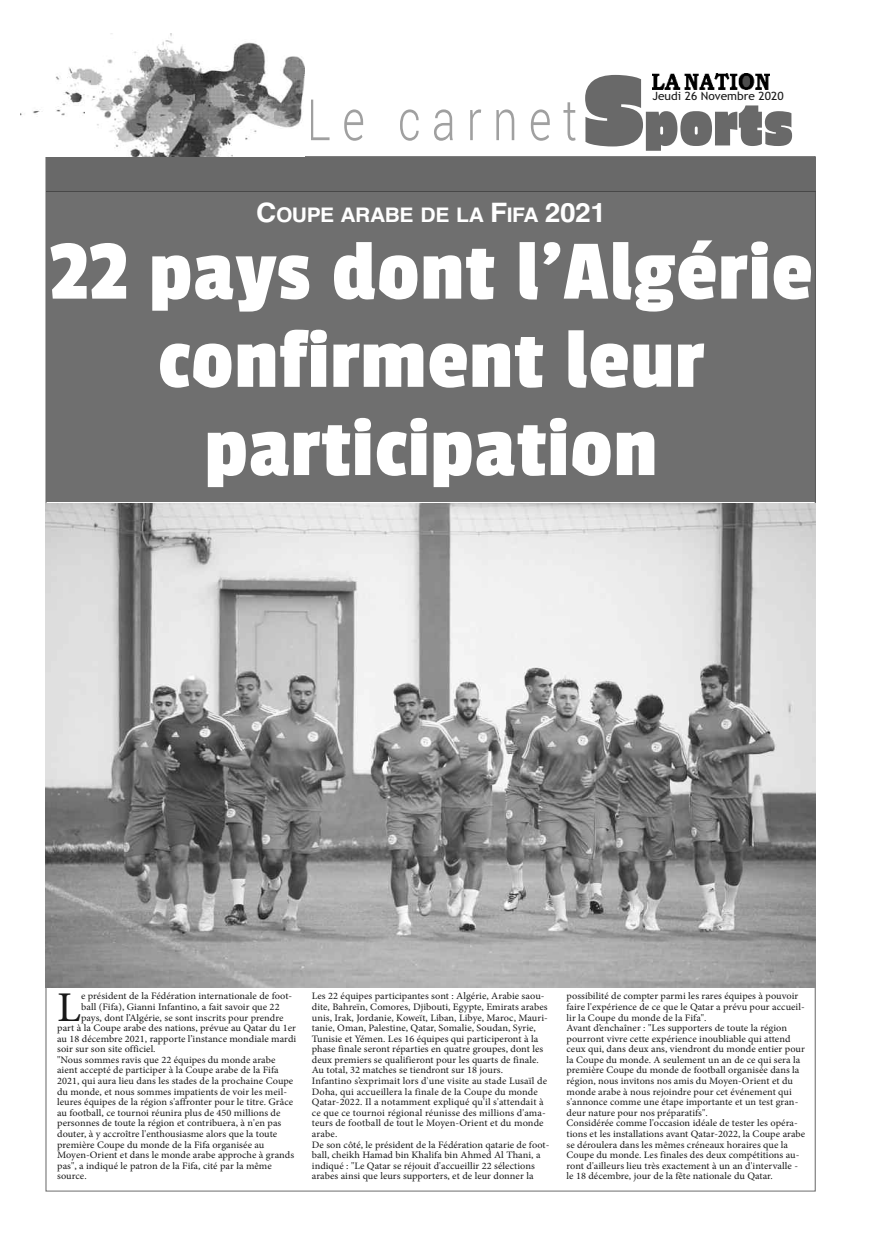
<style>
.page{position:relative;width:893px;height:1234px;background:#fff}
.page>*{position:absolute;margin:0;border:0;box-sizing:border-box;transform-origin:0 0}
.t1{font:88.2px/88.2px "Passion One";letter-spacing:.015em;color:#fff;text-align:center;scale:1.05 1}
.t2{font:57px "Erica One";color:#696969;scale:.89 1}
.t3{font:42.3px "Minion Pro";color:#191919;scale:1.05 1}
.t4{font:700 20.1px "Helvetica";letter-spacing:-.02em;color:#fff;scale:1.05 1}
.t5{font:11.4px "Trebuchet MS";color:#191919;scale:1.05 1}
.t6{font:9.9px/10.6px "Minion Pro";letter-spacing:.005em;color:#191919;scale:1.05 1}
.s1{font-size:100.65px}
.s2{font-size:26.7px}
</style>
<div class="page">
<svg style="left:311px;top:100px;width:265px;height:41px"></svg>
<div style="left:46px;top:157px;width:769px;height:34px;background:#696969"></div>
<img style="left:652px;top:73px;width:117px;height:16px">
<img style="left:20px;top:33px;width:285px;height:123px">
<img style="left:46px;top:503px;width:769px;height:483px">
<hr style="left:815px;top:191px;width:1px;height:311px;background:#6f6f6f">
<div style="left:46px;top:192px;width:769px;height:310px;background:#6f6f6f"></div>
<hr style="left:46px;top:191px;width:769px;height:1px;background:#484848">
<h2 class="t2" style="left:582px;top:80px;width:238px"><span class="s1">S</span>ports</h2>
<p class="t5" style="left:652px;top:90px;width:127px">Jeudi 26 Novembre 2020</p>
<h3 class="t4" style="left:256px;top:203px;width:335px"><span class="s2">C</span>OUPE ARABE DE LA <span class="s2">F</span>IFA <span class="s2">2021</span></h3>
<h1 class="t1" style="left:50px;top:226px;width:728px">22 pays dont l’Algérie confirment leur participation</h1>
<h3 class="t3" style="left:57px;top:990px;width:24px">L</h3>
<p class="t6" style="left:81px;top:991px;width:203px">e président de la Fédération internationale de foot-</p>
<p class="t6" style="left:81px;top:1002px;width:191px">ball (Fifa), Gianni Infantino, a fait savoir que 22</p>
<p class="t6" style="left:81px;top:1012px;width:194px">pays, dont l’Algérie, se sont inscrits pour prendre</p>
<p class="t6" style="left:57px;top:1023px;width:229px">part à la Coupe arabe des nations, prévue au Qatar du 1er</p>
<p class="t6" style="left:57px;top:1033px;width:229px">au 18 décembre 2021, rapporte l’instance mondiale mardi</p>
<p class="t6" style="left:57px;top:1044px;width:95px">soir sur son site officiel.</p>
<p class="t6" style="left:57px;top:1054px;width:209px">"Nous sommes ravis que 22 équipes du monde arabe</p>
<p class="t6" style="left:57px;top:1065px;width:212px">aient accepté de participer à la Coupe arabe de la Fifa</p>
<p class="t6" style="left:57px;top:1076px;width:226px">2021, qui aura lieu dans les stades de la prochaine Coupe</p>
<p class="t6" style="left:57px;top:1086px;width:220px">du monde, et nous sommes impatients de voir les meil-</p>
<p class="t6" style="left:57px;top:1097px;width:226px">leures équipes de la région s'affronter pour le titre. Grâce</p>
<p class="t6" style="left:57px;top:1107px;width:214px">au football, ce tournoi réunira plus de 450 millions de</p>
<p class="t6" style="left:57px;top:1118px;width:215px">personnes de toute la région et contribuera, à n'en pas</p>
<p class="t6" style="left:57px;top:1129px;width:211px">douter, à y accroître l'enthousiasme alors que la toute</p>
<p class="t6" style="left:57px;top:1139px;width:199px">première Coupe du monde de la Fifa organisée au</p>
<p class="t6" style="left:57px;top:1150px;width:227px">Moyen-Orient et dans le monde arabe approche à grands</p>
<p class="t6" style="left:57px;top:1160px;width:206px">pas", a indiqué le patron de la Fifa, cité par la même</p>
<p class="t6" style="left:57px;top:1171px;width:30px">source.</p>
<p class="t6" style="left:312px;top:991px;width:228px">Les 22 équipes participantes sont : Algérie, Arabie saou&shy;dite, Bahreïn, Comores, Djibouti, Egypte, Emirats arabes unis, Irak, Jordanie, Koweït, Liban, Libye, Maroc, Mauri&shy;tanie, Oman, Palestine, Qatar, Somalie, Soudan, Syrie, Tunisie et Yémen. Les 16 équipes qui participeront à la phase finale seront réparties en quatre groupes, dont les deux premiers se qualifieront pour les quarts de finale.<br>Au total, 32 matches se tiendront sur 18 jours.<br>Infantino s’exprimait lors d'une visite au stade Lusaïl de Doha, qui accueillera la finale de la Coupe du monde Qatar-2022. Il a notamment expliqué qu'il s'attendait à ce que ce tournoi régional réunisse des millions d'ama&shy;teurs de football de tout le Moyen-Orient et du monde arabe.<br>De son côté, le président de la Fédération qatarie de foot&shy;ball, cheikh Hamad bin Khalifa bin Ahmed Al Thani, a indiqué : "Le Qatar se réjouit d'accueillir 22 sélections arabes ainsi que leurs supporters, et de leur donner la</p>
<p class="t6" style="left:566px;top:991px;width:229px">possibilité de compter parmi les rares équipes à pouvoir faire l'expérience de ce que le Qatar a prévu pour accueil&shy;lir la Coupe du monde de la Fifa".<br>Avant d’enchaîner : "Les supporters de toute la région pourront vivre cette expérience inoubliable qui attend ceux qui, dans deux ans, viendront du monde entier pour la Coupe du monde. A seulement un an de ce qui sera la première Coupe du monde de football organisée dans la région, nous invitons nos amis du Moyen-Orient et du monde arabe à nous rejoindre pour cet événement qui s'annonce comme une étape importante et un test gran&shy;deur nature pour nos préparatifs".<br>Considérée comme l'occasion idéale de tester les opéra&shy;tions et les installations avant Qatar-2022, la Coupe arabe se déroulera dans les mêmes créneaux horaires que la Coupe du monde. Les finales des deux compétitions au&shy;ront d'ailleurs lieu très exactement à un an d'intervalle - le 18 décembre, jour de la fête nationale du Qatar.</p>
</div>
